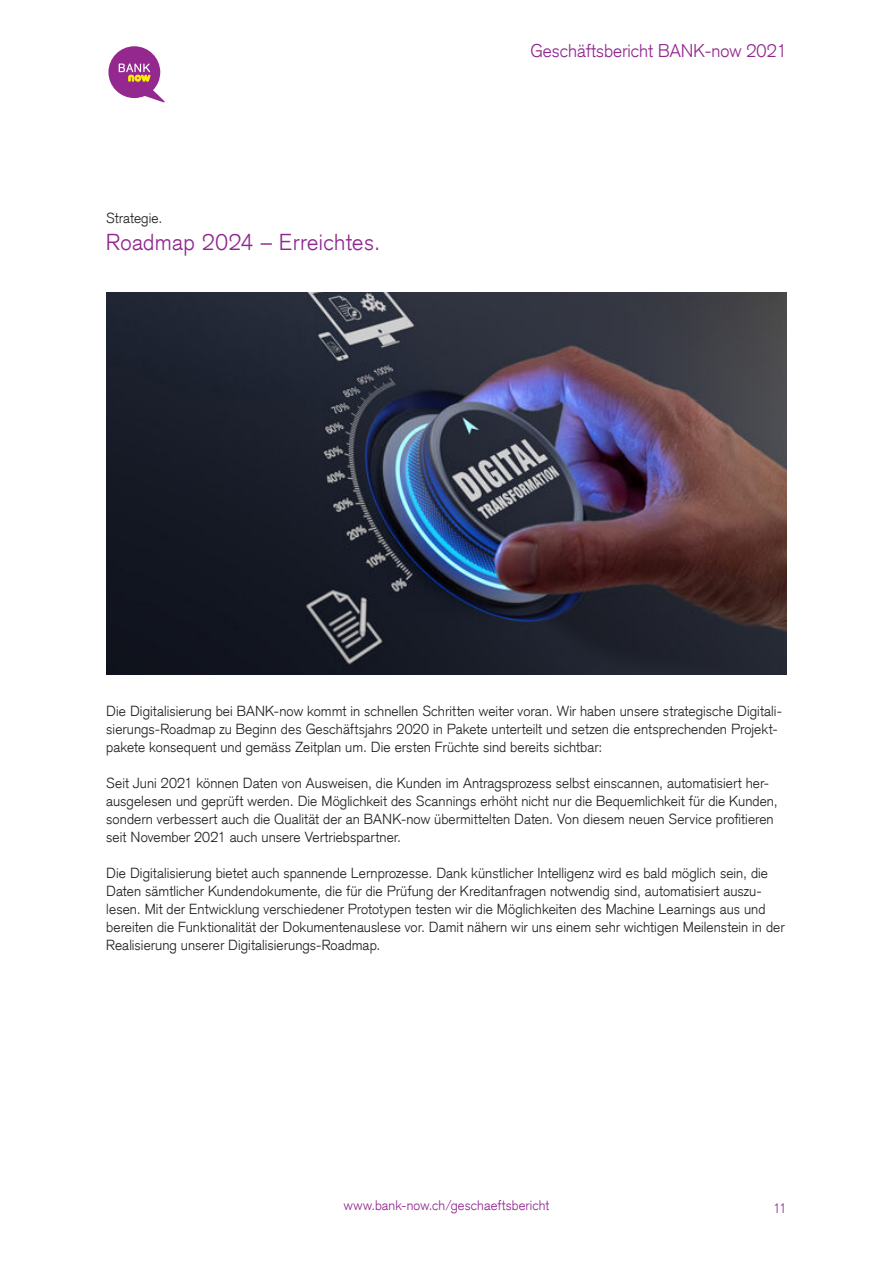
<style>
.page{position:relative;width:893px;height:1263px;background:#fff}
.page>*{position:absolute;margin:0;border:0;box-sizing:border-box;transform-origin:0 0}
.t1{font:300 22.5px "Credit Suisse Type";letter-spacing:.02em;color:#90268f}
.t2{font:300 18px "Credit Suisse Type";color:#90268f}
.t3{font:300 14.25px/18px "Credit Suisse Type";letter-spacing:.005em;color:#231f20}
.t4{font:300 13.5px "Credit Suisse Type";letter-spacing:.005em;color:#90268f}
</style>
<div class="page">
<svg style="left:108px;top:46px;width:57px;height:56px"></svg>
<img style="left:106px;top:292px;width:681px;height:383px">
<p class="t3" style="left:106px;top:209px;width:58px">Strategie.</p>
<p class="t1" style="left:106px;top:228px;width:276px">Roadmap 2024 – Erreichtes.</p>
<p class="t2" style="left:531px;top:40px;width:258px">Geschäftsbericht BANK-now 2021</p>
<p class="t3" style="left:106px;top:702px;width:677px">Die Digitalisierung bei BANK-now kommt in schnellen Schritten weiter voran. Wir haben unsere strategische Digitali&shy;sierungs-Roadmap zu Beginn des Geschäftsjahrs 2020 in Pakete unterteilt und setzen die entsprechenden Projekt&shy;pakete konsequent und gemäss Zeitplan um. Die ersten Früchte sind bereits sichtbar:</p>
<p class="t3" style="left:106px;top:774px;width:673px">Seit Juni 2021 können Daten von Ausweisen, die Kunden im Antragsprozess selbst einscannen, automatisiert her&shy;ausgelesen und geprüft werden. Die Möglichkeit des Scannings erhöht nicht nur die Bequemlichkeit für die Kunden, sondern verbessert auch die Qualität der an BANK-now übermittelten Daten. Von diesem neuen Service profitieren seit November 2021 auch unsere Vertriebspartner.</p>
<p class="t3" style="left:106px;top:864px;width:680px">Die Digitalisierung bietet auch spannende Lernprozesse. Dank künstlicher Intelligenz wird es bald möglich sein, die Daten sämtlicher Kundendokumente, die für die Prüfung der Kreditanfragen notwendig sind, automatisiert auszu&shy;lesen. Mit der Entwicklung verschiedener Prototypen testen wir die Möglichkeiten des Machine Learnings aus und bereiten die Funktionalität der Dokumentenauslese vor. Damit nähern wir uns einem sehr wichtigen Meilenstein in der Realisierung unserer Digitalisierungs-Roadmap.</p>
<p class="t4" style="left:344px;top:1197px;width:207px">www.bank-now.ch/geschaeftsbericht</p>
<p class="t4" style="left:773px;top:1200px;width:15px">11</p>
</div>
